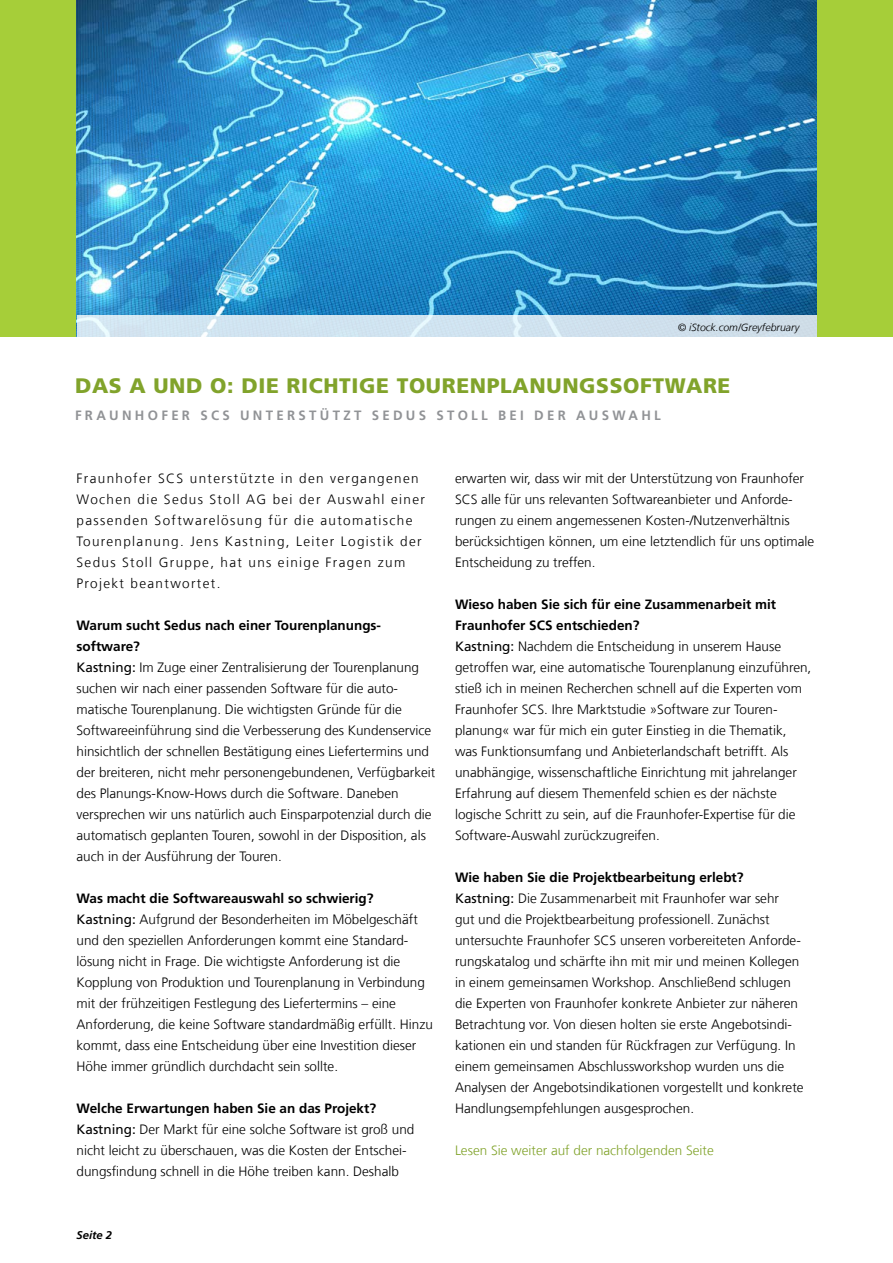
<style>
.page{position:relative;width:893px;height:1263px;background:#fff}
.page>*{position:absolute;margin:0;border:0;box-sizing:border-box;transform-origin:0 0}
.t1{font:900 21px "Frutiger LT Com";letter-spacing:.03em;color:#81a32b}
.t2{font:300 13.5px/21px "Frutiger LT Com";color:#000}
.t3{font:300 13.5px/21px "Frutiger LT Com";letter-spacing:.1em;color:#000}
.t4{font:700 13.5px "Frutiger LT Com";letter-spacing:.25em;color:#919396}
.t5{font:300 13.5px "Frutiger LT Com";color:#81a32b}
.t6{font:italic 700 11.25px "Frutiger LT Com";color:#000}
.t7{font:italic 300 10.5px "Frutiger LT Com";color:#000}
.s1{font-weight:700}
.s2{font-weight:400}
</style>
<div class="page">
<div style="left:0;top:0;width:893px;height:336px;background:#a6ce39"></div>
<img style="left:77px;top:0;width:739px;height:315px">
<div style="left:77px;top:315px;width:739px;height:21px;background:#d0e3ef"></div>
<p class="t7" style="left:678px;top:321px;width:123px">© iStock.com/Greyfebruary</p>
<h1 class="t1" style="left:75px;top:373px;width:657px">DAS A UND O: DIE RICHTIGE TOURENPLANUNGSSOFTWARE</h1>
<p class="t4" style="left:75px;top:407px;width:587px">FRAUNHOFER SCS UNTERSTÜTZT SEDUS STOLL BEI DER AUSWAHL</p>
<p class="t3" style="left:77px;top:468px;width:350px">Fraunhofer SCS unterstützte in den vergangenen Wochen die Sedus Stoll AG bei der Auswahl einer passenden Softwarelösung für die automatische Tourenplanung. Jens Kastning, Leiter Logistik der Sedus Stoll Gruppe, hat uns einige Fragen zum Projekt beantwortet.</p>
<p class="t2" style="left:77px;top:615px;width:360px"><span class="s1">Warum sucht Sedus nach einer Tourenplanungs&shy;software?<br></span><span class="s2">Kastning:</span> Im Zuge einer Zentralisierung der Tourenplanung suchen wir nach einer passenden Software für die auto&shy;matische Tourenplanung. Die wichtigsten Gründe für die Softwareeinführung sind die Verbesserung des Kundenservice hinsichtlich der schnellen Bestätigung eines Liefertermins und der breiteren, nicht mehr personengebundenen, Verfügbarkeit des Planungs-Know-Hows durch die Software. Daneben versprechen wir uns natürlich auch Einsparpotenzial durch die automatisch geplanten Touren, sowohl in der Disposition, als auch in der Ausführung der Touren.</p>
<p class="t2" style="left:77px;top:888px;width:358px"><span class="s1">Was macht die Softwareauswahl so schwierig?<br></span><span class="s2">Kastning:</span> Aufgrund der Besonderheiten im Möbelgeschäft und den speziellen Anforderungen kommt eine Standard&shy;lösung nicht in Frage. Die wichtigste Anforderung ist die Kopplung von Produktion und Tourenplanung in Verbindung mit der frühzeitigen Festlegung des Liefertermins – eine Anforderung, die keine Software standardmäßig erfüllt. Hinzu kommt, dass eine Entscheidung über eine Investition dieser Höhe immer gründlich durchdacht sein sollte.</p>
<p class="t2" style="left:77px;top:1098px;width:339px"><span class="s1">Welche Erwartungen haben Sie an das Projekt?<br></span><span class="s2">Kastning:</span> Der Markt für eine solche Software ist groß und nicht leicht zu überschauen, was die Kosten der Entschei&shy;dungsfindung schnell in die Höhe treiben kann. Deshalb</p>
<p class="t2" style="left:455px;top:468px;width:361px">erwarten wir, dass wir mit der Unterstützung von Fraunhofer SCS alle für uns relevanten Softwareanbieter und Anforde&shy;rungen zu einem angemessenen Kosten-/Nutzenverhältnis berücksichtigen können, um eine letztendlich für uns optimale Entscheidung zu treffen.</p>
<p class="t2" style="left:455px;top:594px;width:358px"><span class="s1">Wieso haben Sie sich für eine Zusammenarbeit mit Fraunhofer SCS entschieden?<br></span><span class="s2">Kastning:</span> Nachdem die Entscheidung in unserem Hause getroffen war, eine automatische Tourenplanung einzuführen, stieß ich in meinen Recherchen schnell auf die Experten vom Fraunhofer SCS. Ihre Marktstudie »Software zur Touren&shy;planung« war für mich ein guter Einstieg in die Thematik, was Funktionsumfang und Anbieterlandschaft betrifft. Als unabhängige, wissenschaftliche Einrichtung mit jahrelanger Erfahrung auf diesem Themenfeld schien es der nächste logische Schritt zu sein, auf die Fraunhofer-Expertise für die Software-Auswahl zurückzugreifen.</p>
<p class="t2" style="left:455px;top:867px;width:350px"><span class="s1">Wie haben Sie die Projektbearbeitung erlebt?<br></span><span class="s2">Kastning:</span> Die Zusammenarbeit mit Fraunhofer war sehr<br>gut und die Projektbearbeitung professionell. Zunächst untersuchte Fraunhofer SCS unseren vorbereiteten Anforde&shy;rungskatalog und schärfte ihn mit mir und meinen Kollegen in einem gemeinsamen Workshop. Anschließend schlugen die Experten von Fraunhofer konkrete Anbieter zur näheren Betrachtung vor. Von diesen holten sie erste Angebotsindi&shy;kationen ein und standen für Rückfragen zur Verfügung. In einem gemeinsamen Abschlussworkshop wurden uns die Analysen der Angebotsindikationen vorgestellt und konkrete Handlungsempfehlungen ausgesprochen.</p>
<p class="t5" style="left:455px;top:1143px;width:260px">Lesen Sie weiter auf der nachfolgenden Seite</p>
<p class="t6" style="left:77px;top:1229px;width:37px">Seite 2</p>
</div>
